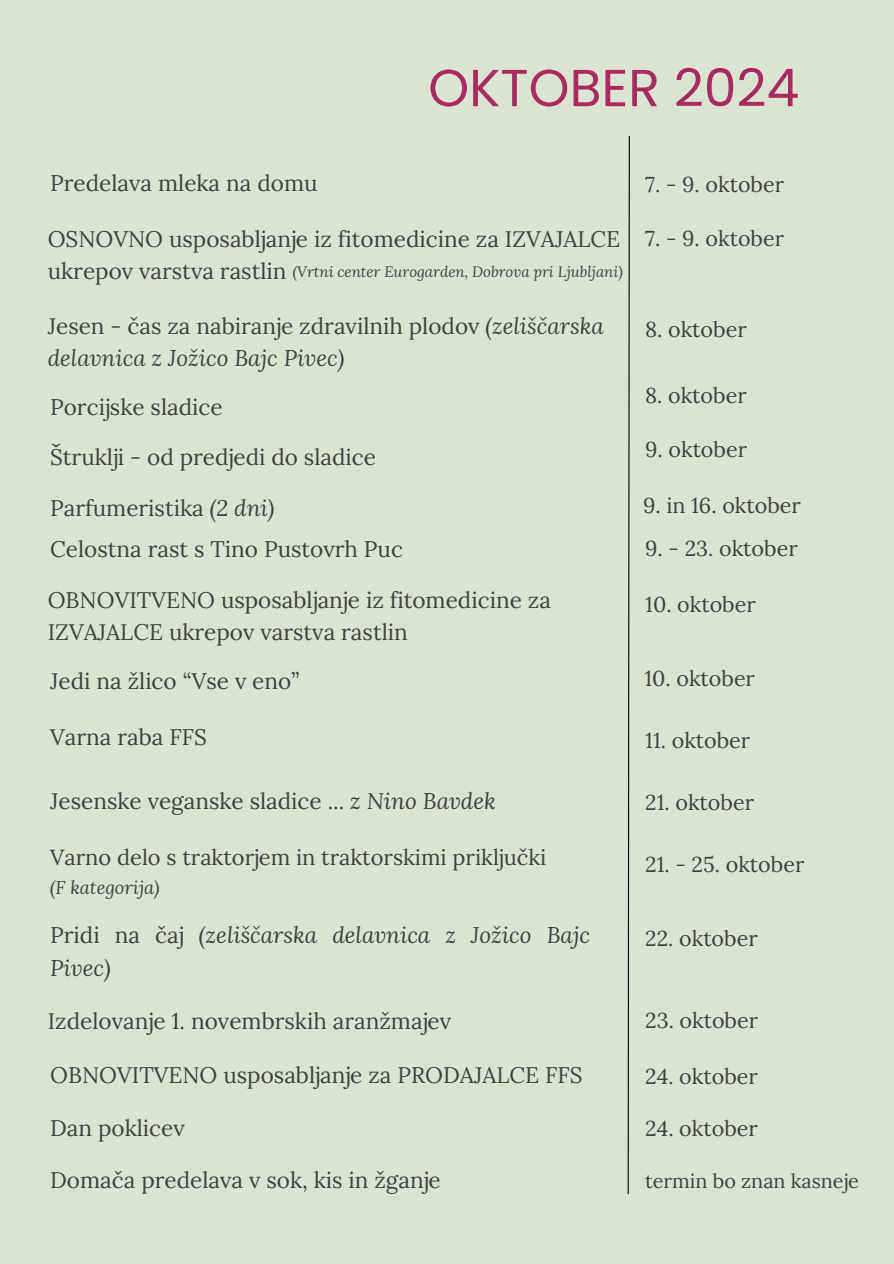
<style>
.page{position:relative;width:894px;height:1264px;background:#fff}
.page>*{position:absolute;margin:0;border:0;box-sizing:border-box;transform-origin:0 0}
.t1{font:52.05px "Poppins";color:#a62b5f}
.t2{font:22.5px/31.5px "Lora";color:#42403f}
.t3{font:italic 22.5px/32.7px "Lora";color:#42403f}
.t4{font:21.9px "Lora";color:#42403f}
.t5{font:21.45px "Lora";color:#42403f}
.t6{font:19.8px "Lora";color:#42403f}
.t7{font:italic 18.3px "Lora";color:#42403f}
.t8{font:italic 15px "Lora";color:#42403f}
.s1{font-style:normal}
.s2{font-style:italic}
</style>
<div class="page">
<div style="left:0;top:0;width:893px;height:1263px;background:#dbe4d3"></div>
<svg style="left:627px;top:136px;width:3px;height:1059px"></svg>
<h2 class="t2" style="left:50px;top:167px;width:269px">Predelava mleka na domu</h2>
<h2 class="t1" style="left:428px;top:52px;width:372px">OKTOBER 2024</h2>
<h2 class="t5" style="left:645px;top:170px;width:140px">7. - 9. oktober</h2>
<h2 class="t2" style="left:48px;top:223px;width:574px">OSNOVNO usposabljanje iz fitomedicine za IZVAJALCE</h2>
<p class="t5" style="left:645px;top:224px;width:140px">7. - 9. oktober</p>
<h2 class="t2" style="left:48px;top:254px;width:240px">ukrepov varstva rastlin</h2>
<h2 class="t8" style="left:292px;top:261px;width:331px">(Vrtni center Eurogarden, Dobrova pri Ljubljani)</h2>
<h2 class="t3" style="left:48px;top:309px;width:557px"><span class="s1">Jesen - čas za nabiranje zdravilnih plodov</span> (zeliščarska delavnica z Jožico Bajc Pivec)</h2>
<h2 class="t2" style="left:50px;top:391px;width:174px">Porcijske sladice</h2>
<h2 class="t5" style="left:645px;top:315px;width:103px">8. oktober</h2>
<h2 class="t5" style="left:645px;top:381px;width:103px">8. oktober</h2>
<h2 class="t2" style="left:50px;top:441px;width:327px">Štruklji - od predjedi do sladice</h2>
<h2 class="t5" style="left:645px;top:435px;width:103px">9. oktober</h2>
<h2 class="t2" style="left:50px;top:491px;width:226px">Parfumeristika <span class="s2">(2 dni)</span></h2>
<h3 class="t5" style="left:643px;top:492px;width:159px">9. in 16. oktober</h3>
<h2 class="t2" style="left:50px;top:533px;width:354px">Celostna rast s Tino Pustovrh Puc</h2>
<h2 class="t5" style="left:645px;top:535px;width:154px">9. - 23. oktober</h2>
<h3 class="t2" style="left:48px;top:584px;width:504px">OBNOVITVENO usposabljanje iz fitomedicine za<br>IZVAJALCE ukrepov varstva rastlin</h3>
<h2 class="t5" style="left:645px;top:590px;width:112px">10. oktober</h2>
<h1 class="t2" style="left:50px;top:665px;width:250px">Jedi na žlico “Vse v eno”</h1>
<h2 class="t5" style="left:644px;top:664px;width:112px">10. oktober</h2>
<h2 class="t2" style="left:50px;top:720px;width:158px">Varna raba FFS</h2>
<h2 class="t5" style="left:645px;top:726px;width:106px">11. oktober</h2>
<h2 class="t2" style="left:50px;top:784px;width:447px">Jesenske veganske sladice ... <span class="s2">z Nino Bavdek</span></h2>
<h2 class="t5" style="left:645px;top:788px;width:110px">21. oktober</h2>
<h2 class="t4" style="left:50px;top:842px;width:497px">Varno delo s traktorjem in traktorskimi priključki</h2>
<h2 class="t7" style="left:50px;top:875px;width:111px">(F kategorija)</h2>
<h2 class="t5" style="left:645px;top:850px;width:161px">21. - 25. oktober</h2>
<h2 class="t3" style="left:50px;top:918px;width:541px"><span class="s1">Pridi na čaj</span> (zeliščarska delavnica z Jožico Bajc<br>Pivec)</h2>
<h2 class="t5" style="left:645px;top:924px;width:114px">22. oktober</h2>
<h2 class="t2" style="left:48px;top:1005px;width:405px">Izdelovanje 1. novembrskih aranžmajev</h2>
<h2 class="t5" style="left:645px;top:1006px;width:114px">23. oktober</h2>
<h2 class="t2" style="left:50px;top:1058px;width:534px">OBNOVITVENO usposabljanje za PRODAJALCE FFS</h2>
<h2 class="t5" style="left:645px;top:1062px;width:114px">24. oktober</h2>
<h2 class="t2" style="left:50px;top:1112px;width:136px">Dan poklicev</h2>
<h2 class="t5" style="left:645px;top:1114px;width:114px">24. oktober</h2>
<h2 class="t2" style="left:50px;top:1163px;width:392px">Domača predelava v sok, kis in žganje</h2>
<h2 class="t6" style="left:645px;top:1167px;width:215px">termin bo znan kasneje</h2>
</div>
